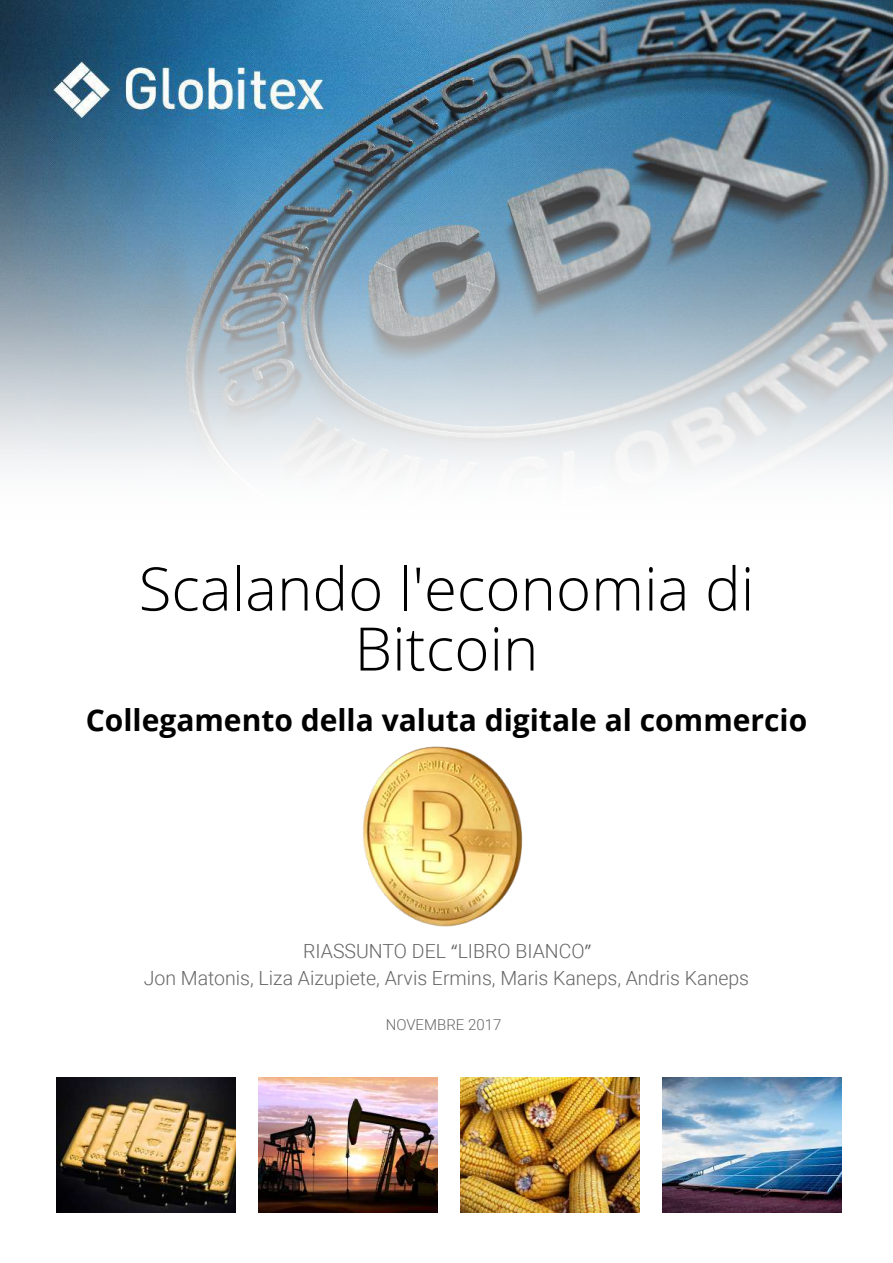
<style>
.page{position:relative;width:893px;height:1263px;background:#fff}
.page>*{position:absolute;margin:0;border:0;box-sizing:border-box;transform-origin:0 0}
.t1{font:300 60px/60px "Open Sans";color:#000;text-align:center}
.t2{font:700 30px "Open Sans";color:#000}
.t3{font:300 19.5px/27px "Roboto";color:#666;text-align:center}
.t4{font:300 15px "Roboto";color:#666}
.s1{font-family:"Myriad Pro";font-weight:400}
</style>
<div class="page">
<img style="left:0;top:0;width:893px;height:471px">
<img style="left:56px;top:1077px;width:180px;height:135px">
<img style="left:258px;top:1077px;width:180px;height:135px">
<img style="left:460px;top:1077px;width:180px;height:135px">
<img style="left:662px;top:1077px;width:180px;height:135px">
<img style="left:363px;top:746px;width:160px;height:181px">
<h1 class="t1" style="left:139px;top:557px;width:617px">Scalando l'economia di<br>Bitcoin</h1>
<h2 class="t2" style="left:86px;top:698px;width:723px">Collegamento della valuta digitale al commercio</h2>
<p class="t3" style="left:144px;top:936px;width:607px">RIASSUNTO DEL <span class="s1">“</span>LIBRO BIANCO<span class="s1">”<br></span>Jon Matonis, Liza Aizupiete, Arvis Ermins, Maris Kaneps, Andris Kaneps</p>
<p class="t4" style="left:386px;top:1015px;width:117px">NOVEMBRE 2017</p>
</div>
